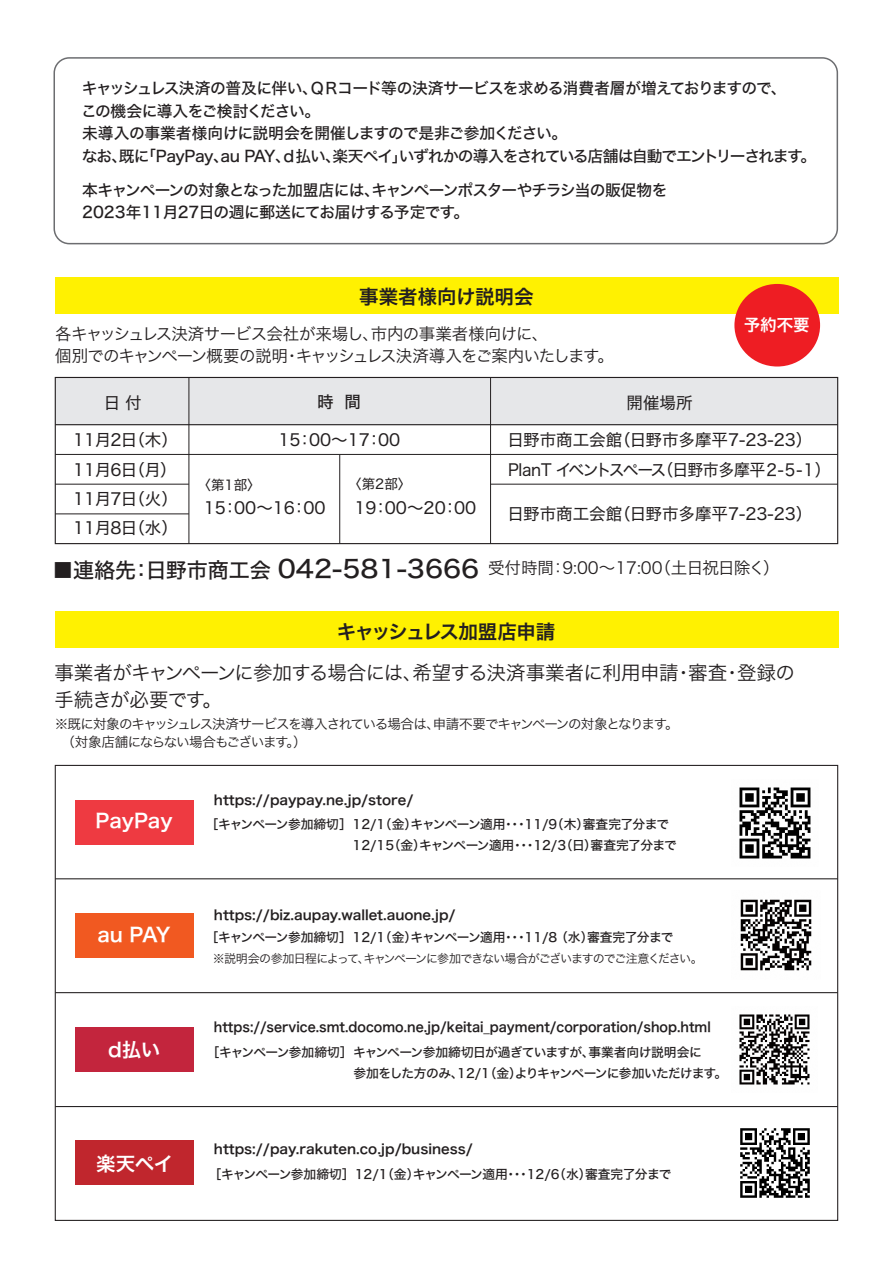
<style>
.page{position:relative;width:893px;height:1263px;background:#fff}
.page>*{position:absolute;margin:0;border:0;box-sizing:border-box;transform-origin:0 0}
.t1{font:19.5px/27px "Hira Kaku Std W3";letter-spacing:-.035em;color:#231f20}
.t2{font:19.5px "Hira Kaku Std W6";color:#fff}
.t3{font:19.5px "Hira Kaku Std W6";letter-spacing:-.085em;color:#231f20}
.t4{font:19.5px "Hira Kaku Std W6";letter-spacing:-.01em;color:#231f20}
.t5{font:16.5px/29.2px "Hira Kaku Std W4";color:#231f20;text-align:justify}
.t6{font:16.5px/22.5px "Hira Kaku Std W3";letter-spacing:-.045em;color:#231f20}
.t7{font:16.5px/29.2px "Hira Kaku Std W4";letter-spacing:-.02em;color:#231f20}
.t8{font:16.5px "Hira Kaku Std W3";color:#231f20}
.t9{font:16.5px "Hira Kaku Std W6";color:#fff}
.t10{font:16.5px "Hira Kaku Std W5";color:#231f20}
.t11{font:15.75px/22.5px "Hira Kaku Std W5";letter-spacing:-.05em;color:#231f20}
.t12{font:13.5px "Hira Kaku Std W6";color:#231f20}
.t13{font:13.5px/18px "Hira Kaku Std W3";letter-spacing:-.075em;color:#231f20}
.t14{font:13.5px "Hira Kaku Std W6";color:#231f20;scale:.94 1}
.t15{font:13.5px "Hira Kaku Std W4";color:#231f20}
.t16{font:12.75px "Hira Kaku Std W5";letter-spacing:-.045em;color:#231f20}
.t17{font:12px "Hira Kaku Std W3";letter-spacing:-.09em;color:#231f20}
.s1{font-family:"Hira Kaku Std W5";font-size:21px}
.s2{font-family:"Hira Kaku Std W5";font-size:24.6px}
</style>
<div class="page">
<img style="left:740px;top:899px;width:72px;height:72px">
<div style="left:75px;top:913px;width:119px;height:45px;background:#f15921"></div>
<img style="left:739px;top:787px;width:72px;height:72px">
<div style="left:75px;top:801px;width:119px;height:44px;background:#ee3a41"></div>
<div style="left:75px;top:1027px;width:119px;height:45px;background:#c3253d"></div>
<img style="left:739px;top:1014px;width:71px;height:71px">
<hr style="left:55px;top:878px;width:783px;height:1px;background:#231f20">
<hr style="left:55px;top:992px;width:783px;height:1px;background:#231f20">
<div style="left:75px;top:1141px;width:119px;height:44px;background:#c0262d"></div>
<hr style="left:55px;top:1106px;width:783px;height:1px;background:#231f20">
<img style="left:740px;top:1128px;width:70px;height:70px">
<div style="left:54px;top:57px;width:784px;height:187px;border:2px solid #6c6d70;border-radius:15px"></div>
<div style="left:55px;top:611px;width:784px;height:37px;background:#fff101"></div>
<div style="left:55px;top:277px;width:784px;height:36px;background:#fff101"></div>
<div style="left:55px;top:377px;width:783px;height:48px;background:#e6e7e9"></div>
<hr style="left:55px;top:514px;width:134px;height:1px;background:#231f20">
<div style="left:55px;top:377px;width:783px;height:167px;border:1px solid #231f20"></div>
<hr style="left:55px;top:424px;width:783px;height:1px;background:#231f20">
<hr style="left:55px;top:454px;width:783px;height:1px;background:#231f20">
<hr style="left:491px;top:484px;width:347px;height:1px;background:#231f20">
<hr style="left:55px;top:484px;width:134px;height:1px;background:#231f20">
<hr style="left:339px;top:455px;width:1px;height:89px;background:#231f20">
<hr style="left:189px;top:378px;width:1px;height:166px;background:#231f20">
<hr style="left:490px;top:377px;width:1px;height:167px;background:#231f20">
<div style="left:734px;top:284px;width:86px;height:82px;background:#ee1d23;border-radius:50%"></div>
<p class="t11" style="left:81px;top:77px;width:736px">キャッシュレス決済の普及に伴い、ＱＲコード等の決済サービスを求める消費者層が増えておりますので、<br>この機会に導入をご検討ください。<br>未導入の事業者様向けに説明会を開催しますので是非ご参加ください。<br>なお、既に「PayPay、au PAY、ｄ払い、楽天ペイ」いずれかの導入をされている店舗は自動でエントリーされます。</p>
<p class="t11" style="left:82px;top:179px;width:587px">本キャンペーンの対象となった加盟店には、キャンペーンポスターやチラシ当の販促物を<br>2023年11月27日の週に郵送にてお届けする予定です。</p>
<h1 class="t4" style="left:359px;top:281px;width:176px">事業者様向け説明会</h1>
<p class="t6" style="left:55px;top:322px;width:560px">各キャッシュレス決済サービス会社が来場し、市内の事業者様向けに、<br>個別でのキャンペーン概要の説明・キャッシュレス決済導入をご案内いたします。</p>
<p class="t5" style="left:104px;top:388px;width:39px">日 付</p>
<p class="t10" style="left:317px;top:390px;width:45px">時 間</p>
<p class="t5" style="left:626px;top:388px;width:67px">開催場所</p>
<p class="t9" style="left:744px;top:312px;width:67px">予約不要</p>
<p class="t5" style="left:73px;top:425px;width:106px">11月2日（木）11月6日（月）11月7日（火）11月8日（水）</p>
<p class="t5" style="left:279px;top:425px;width:123px">15：00～17：00</p>
<p class="t7" style="left:507px;top:425px;width:325px">日野市商工会館（日野市多摩平7-23-23）<br>PlanT イベントスペース（日野市多摩平２-５-１）</p>
<p class="t15" style="left:348px;top:474px;width:65px">〈第2部〉</p>
<p class="t15" style="left:198px;top:474px;width:65px">〈第1部〉</p>
<p class="t5" style="left:204px;top:493px;width:123px">15：00～16：00</p>
<p class="t5" style="left:354px;top:493px;width:123px">19：00～20：00</p>
<p class="t5" style="left:507px;top:499px;width:306px">日野市商工会館（日野市多摩平7-23-23）</p>
<p class="t8" style="left:52px;top:555px;width:729px"><span class="s1">■連絡先：日野市商工会</span> <span class="s2">042-581-3666</span> 受付時間：9:00～17:00（土日祝日除く）</p>
<h1 class="t3" style="left:337px;top:616px;width:220px">キャッシュレス加盟店申請</h1>
<h1 class="t1" style="left:54px;top:659px;width:742px">事業者がキャンペーンに参加する場合には、希望する決済事業者に利用申請・審査・登録の手続きが必要です。</h1>
<p class="t13" style="left:62px;top:714px;width:619px;text-indent:-7px">※既に対象のキャッシュレス決済サービスを導入されている場合は、申請不要でキャンペーンの対象となります。（対象店舗にならない場合もございます。）</p>
<p class="t12" style="left:214px;top:789px;width:201px">https://paypay.ne.jp/store/</p>
<h1 class="t2" style="left:96px;top:806px;width:78px">PayPay</h1>
<p class="t16" style="left:206px;top:814px;width:465px">［キャンペーン参加締切］12/1（金）キャンペーン適用・・・11/9（木）審査完了分まで</p>
<p class="t16" style="left:353px;top:835px;width:326px">12/15（金）キャンペーン適用・・・12/3（日）審査完了分まで</p>
<p class="t12" style="left:214px;top:904px;width:243px">https://biz.aupay.wallet.auone.jp/</p>
<h1 class="t2" style="left:98px;top:920px;width:75px">au PAY</h1>
<p class="t16" style="left:206px;top:927px;width:469px">［キャンペーン参加締切］12/1（金）キャンペーン適用・・・11/8 （水）審査完了分まで</p>
<p class="t17" style="left:213px;top:949px;width:491px">※説明会の参加日程によって、キャンペーンに参加できない場合がございますのでご注意ください。</p>
<p class="t14" style="left:214px;top:1016px;width:530px">https://service.smt.docomo.ne.jp/keitai_payment/corporation/shop.html</p>
<h1 class="t2" style="left:108px;top:1034px;width:54px">d払い</h1>
<p class="t16" style="left:207px;top:1043px;width:497px">［キャンペーン参加締切］キャンペーン参加締切日が過ぎていますが、事業者向け説明会に</p>
<p class="t16" style="left:353px;top:1064px;width:375px">参加をした方のみ、12/1（金）よりキャンペーンに参加いただけます。</p>
<h1 class="t2" style="left:96px;top:1148px;width:78px">楽天ペイ</h1>
<p class="t12" style="left:214px;top:1138px;width:260px">https://pay.rakuten.co.jp/business/</p>
<p class="t16" style="left:209px;top:1164px;width:464px">［キャンペーン参加締切］12/1（金）キャンペーン適用・・・12/6（水）審査完了分まで</p>
</div>
